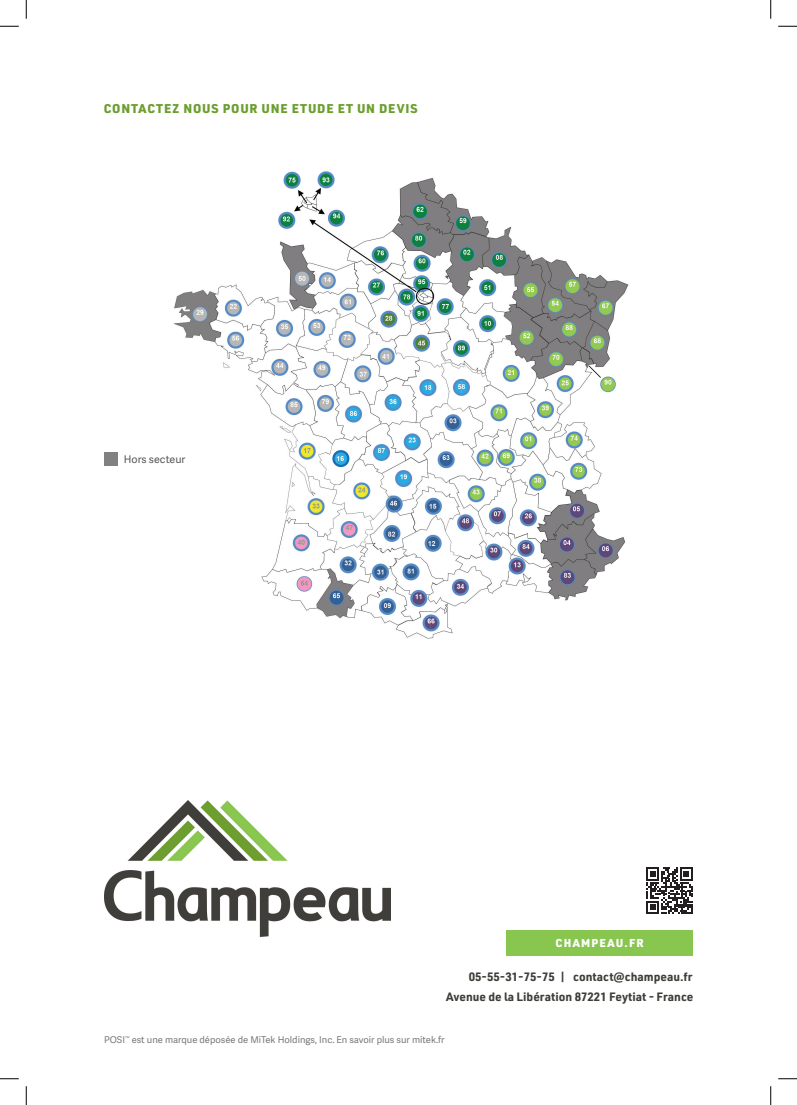
<style>
.page{position:relative;width:797px;height:1105px;background:#fff}
.page>*{position:absolute;margin:0;border:0;box-sizing:border-box;transform-origin:0 0}
.t1{font:900 12.5px "URWDIN";letter-spacing:.065em;color:#6c9e2f}
.t2{font:700 11.88px "URWDIN";color:#3e3d39}
.t3{font:900 11.25px "URWDIN";letter-spacing:.105em;color:#fff}
.t4{font:10.62px "Adelle Sans";color:#57585a}
.t5{font:9.38px "Adelle Sans";color:#76787b}
</style>
<div class="page">
<div style="left:506px;top:930px;width:186px;height:26px;background:#89c650"></div>
<svg style="left:646px;top:867px;width:46px;height:47px"></svg>
<img style="left:104px;top:801px;width:287px;height:136px">
<img style="left:173px;top:171px;width:456px;height:468px">
<div style="left:104px;top:452px;width:13px;height:14px;background:#808180"></div>
<svg style="left:0;top:25px;width:19px;height:2px"></svg>
<svg style="left:778px;top:25px;width:19px;height:2px"></svg>
<svg style="left:0;top:1078px;width:19px;height:1px"></svg>
<svg style="left:778px;top:1078px;width:19px;height:1px"></svg>
<svg style="left:25px;top:0;width:2px;height:19px"></svg>
<svg style="left:25px;top:1086px;width:2px;height:19px"></svg>
<svg style="left:770px;top:0;width:1px;height:19px"></svg>
<svg style="left:770px;top:1086px;width:1px;height:19px"></svg>
<p class="t1" style="left:104px;top:100px;width:315px">CONTACTEZ NOUS POUR UNE ETUDE ET UN DEVIS</p>
<p class="t4" style="left:124px;top:453px;width:63px">Hors secteur</p>
<p class="t3" style="left:555px;top:935px;width:89px">CHAMPEAU.FR</p>
<p class="t2" style="left:468px;top:969px;width:225px">05-55-31-75-75 | contact@champeau.fr</p>
<p class="t2" style="left:446px;top:988px;width:249px">Avenue de la Libération 87221 Feytiat - France</p>
<p class="t5" style="left:104px;top:1034px;width:342px">POSI<sup>™</sup> est une marque déposée de MiTek Holdings, Inc. En savoir plus sur mitek.fr</p>
</div>
